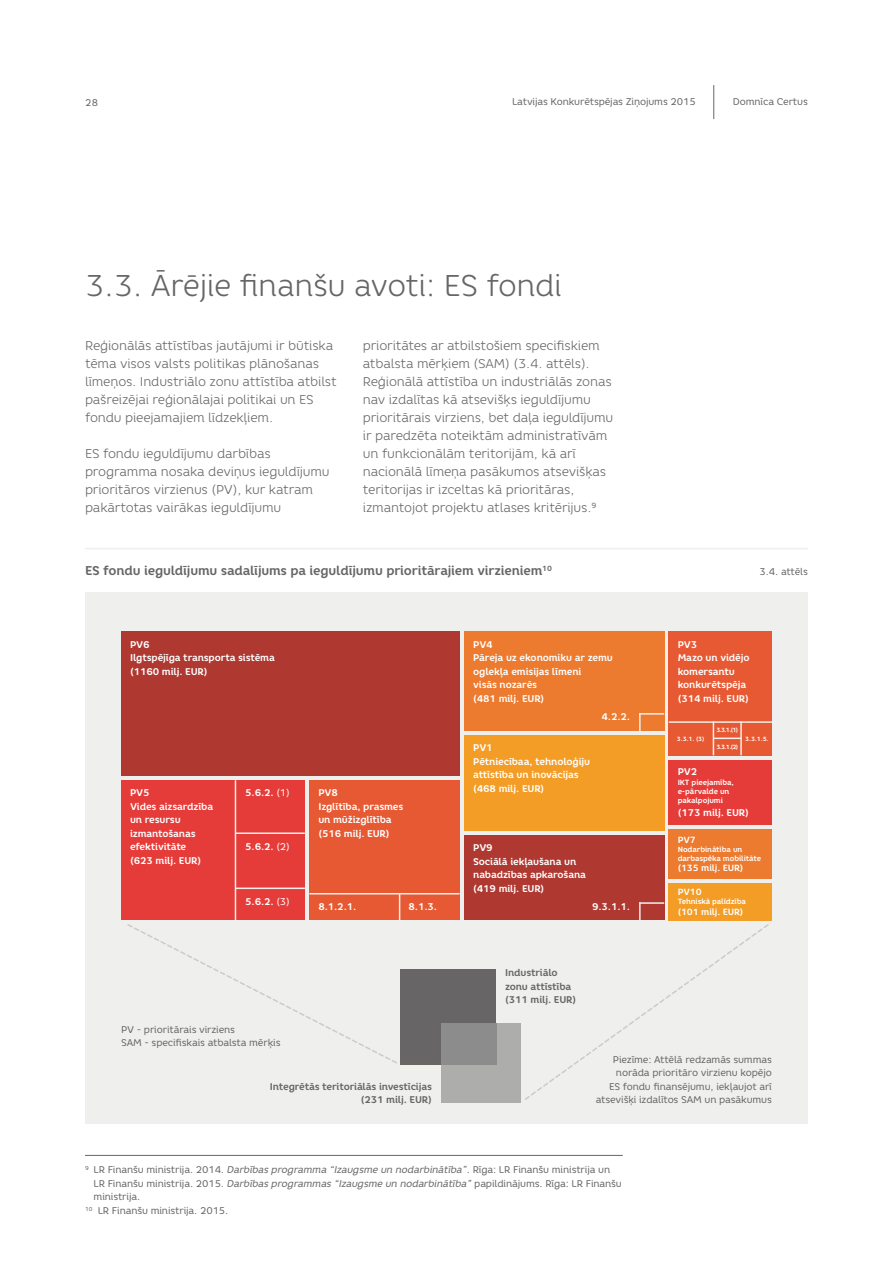
<style>
.page{position:relative;width:893px;height:1263px;background:#fff}
.page>*{position:absolute;margin:0;border:0;box-sizing:border-box;transform-origin:0 0}
.t1{font:300 30px "Core Rhino 35";letter-spacing:-.015em;color:#676566}
.t2{font:300 12.75px/18px "Core Rhino 35";letter-spacing:-.015em;color:#676566}
.t3{font:700 12.75px "Core Rhino 65";letter-spacing:-.015em;color:#676566}
.t4{font:700 9.75px/13.5px "Core Rhino 65";letter-spacing:-.015em;color:#fff}
.t5{font:9.75px/13.5px "Core Rhino 45";letter-spacing:-.015em;color:#676566}
.t6{font:700 9.75px/13.5px "Core Rhino 65";letter-spacing:-.015em;color:#676566}
.t7{font:700 9px "Core Rhino 65";letter-spacing:-.015em;color:#fff}
.t8{font:700 7.5px/9px "Core Rhino 65";letter-spacing:-.015em;color:#fff}
.t9{font:700 6px "Core Rhino 65";color:#fff}
.s1{font-family:"Core Rhino 45";font-weight:400}
.s2{font-style:italic}
</style>
<div class="page">
<hr style="left:713px;top:85px;width:1px;height:34px;background:#676566">
<hr style="left:85px;top:1155px;width:538px;height:1px;background:#676566">
<hr style="left:85px;top:548px;width:723px;height:1px;background:#efefed">
<div style="left:85px;top:593px;width:723px;height:531px;background:#efefed"></div>
<div style="left:121px;top:631px;width:339px;height:145px;background:#af3831"></div>
<div style="left:121px;top:780px;width:184px;height:140px;background:#e53c39"></div>
<div style="left:309px;top:780px;width:151px;height:140px;background:#e75933"></div>
<div style="left:464px;top:631px;width:200px;height:100px;background:#ec7a2f"></div>
<div style="left:464px;top:735px;width:200px;height:96px;background:#f39d26"></div>
<div style="left:464px;top:835px;width:200px;height:85px;background:#af3831"></div>
<div style="left:669px;top:631px;width:103px;height:124px;background:#e75933"></div>
<div style="left:669px;top:760px;width:103px;height:65px;background:#e53c39"></div>
<div style="left:669px;top:829px;width:103px;height:50px;background:#ec7a2f"></div>
<div style="left:669px;top:883px;width:103px;height:37px;background:#f39d26"></div>
<svg style="left:639px;top:714px;width:2px;height:16px"></svg>
<hr style="left:235px;top:781px;width:1px;height:138px;background:#efefed">
<hr style="left:713px;top:722px;width:1px;height:32px;background:#efefed">
<hr style="left:740px;top:722px;width:2px;height:32px;background:#efefed">
<hr style="left:640px;top:713px;width:23px;height:2px;background:#efefed">
<hr style="left:640px;top:902px;width:23px;height:2px;background:#efefed">
<hr style="left:310px;top:893px;width:149px;height:1px;background:#efefed">
<hr style="left:236px;top:887px;width:68px;height:2px;background:#efefed">
<hr style="left:236px;top:832px;width:68px;height:2px;background:#efefed">
<hr style="left:669px;top:721px;width:102px;height:2px;background:#efefed">
<hr style="left:714px;top:737px;width:26px;height:2px;background:#efefed">
<div style="left:401px;top:969px;width:95px;height:96px;background:#676566"></div>
<div style="left:441px;top:1023px;width:80px;height:80px;background:#adadab"></div>
<div style="left:441px;top:1023px;width:55px;height:42px;background:#8d8c8d"></div>
<svg style="left:525px;top:903px;width:245px;height:197px"></svg>
<svg style="left:127px;top:894px;width:273px;height:169px"></svg>
<p class="t5" style="left:85px;top:95px;width:15px">28</p>
<p class="t5" style="left:512px;top:95px;width:185px">Latvijas Konkurētspējas Ziņojums 2015</p>
<p class="t5" style="left:733px;top:95px;width:77px">Domnīca Certus</p>
<h1 class="t1" style="left:85px;top:266px;width:478px">3.3. Ārējie finanšu avoti: ES fondi</h1>
<p class="t2" style="left:85px;top:336px;width:253px">Reģionālās attīstības jautājumi ir būtiska tēma visos valsts politikas plānošanas līmeņos. I ndustriālo zonu attīstība atbilst pašreizējai reģionālajai politikai un ES fondu pieejamajiem līdzekļiem.</p>
<p class="t2" style="left:85px;top:444px;width:246px">ES fondu ieguldījumu darbības programma nosaka deviņus ieguldījumu prioritāros virzienus (PV), kur katram pakārtotas vairākas ieguldījumu</p>
<p class="t2" style="left:363px;top:336px;width:239px">prioritātes ar atbilstošiem specifiskiem atbalsta mērķiem (SAM</p>
<p class="t2" style="left:363px;top:354px;width:252px;text-indent:142px">) (3.4. attēls).<br>Reģionālā attīstība un industriālās zonas nav izdalītas kā atsevišķs ieguldījumu prioritārais virziens, bet daļa ieguldījumu ir paredzēta noteiktām administratīvām un funkcionālām teritorijām, kā arī nacionālā līmeņa pasākumos atsevišķas teritorijas ir izceltas kā prioritāras, izmantojot projektu atlases kritērijus.<sup>9</sup></p>
<p class="t3" style="left:85px;top:562px;width:468px">ES fondu ieguldījumu sadalījums pa ieguldījumu prioritārajiem virzieniem<sup>10</sup></p>
<p class="t5" style="left:759px;top:564px;width:50px">3.4. attēls</p>
<p class="t4" style="left:130px;top:637px;width:146px">PV6<br>Ilgtspējīga transporta sistēma (1160 milj. EUR)</p>
<p class="t4" style="left:473px;top:637px;width:141px">PV4<br>Pāreja uz ekonomiku ar zemu oglekļa emisijas līmeni<br>visās nozarēs<br>(481 milj. EUR)</p>
<p class="t4" style="left:678px;top:637px;width:73px">PV3<br>Mazo un vidējo komersantu konkurētspēja (314 milj. EUR)</p>
<p class="t4" style="left:245px;top:786px;width:46px">5.6.2. <span class="s1">(1)</span></p>
<p class="t4" style="left:130px;top:786px;width:85px">PV5<br>Vides aizsardzība un resursu izmantošanas efektivitāte<br>(623 milj. EUR)</p>
<p class="t4" style="left:318px;top:786px;width:86px">PV8<br>Izglītība, prasmes un mūžizglītība (516 milj. EUR)</p>
<p class="t4" style="left:245px;top:840px;width:46px">5.6.2. <span class="s1">(2)</span></p>
<p class="t4" style="left:473px;top:741px;width:119px">PV1<br>Pētniecībaa, tehnoloģiju attīstība un inovācijas (468 milj. EUR)</p>
<p class="t4" style="left:602px;top:710px;width:30px">4.2.2.</p>
<p class="t4" style="left:473px;top:841px;width:114px">PV9<br>Sociālā iekļaušana un nabadzības apkarošana (419 milj. EUR)</p>
<p class="t4" style="left:245px;top:895px;width:46px">5.6.2. <span class="s1">(3)</span></p>
<p class="t5" style="left:121px;top:1022px;width:161px">PV - prioritārais virziens<br>SAM - specifiskais atbalsta mērķis</p>
<p class="t4" style="left:318px;top:900px;width:39px">8.1.2.1.</p>
<p class="t4" style="left:409px;top:900px;width:30px">8.1.3.</p>
<p class="t4" style="left:592px;top:900px;width:39px">9.3.1.1.</p>
<p class="t6" style="left:505px;top:966px;width:73px">Industriālo zonu attīstība (311 milj. EUR)</p>
<p class="t9" style="left:677px;top:735px;width:29px">3.3.1. (3)</p>
<p class="t9" style="left:716px;top:726px;width:23px">3.3.1.(1)</p>
<p class="t9" style="left:716px;top:743px;width:23px">3.3.1.(2)</p>
<p class="t9" style="left:745px;top:735px;width:25px">3.3.1.5.</p>
<p class="t4" style="left:678px;top:765px;width:21px">PV2</p>
<p class="t8" style="left:678px;top:778px;width:58px">IKT pieejamība, e-pārvalde un pakalpojumi</p>
<p class="t4" style="left:678px;top:806px;width:73px">(173 milj. EUR)</p>
<p class="t7" style="left:678px;top:834px;width:20px">PV7</p>
<p class="t8" style="left:678px;top:844px;width:85px">N odarbinātība un darbaspēka mobilitāte</p>
<p class="t7" style="left:678px;top:862px;width:67px">(135 milj. EUR)</p>
<p class="t7" style="left:678px;top:886px;width:25px">PV10</p>
<p class="t8" style="left:678px;top:897px;width:70px">Tehniskā palīdzība</p>
<p class="t7" style="left:678px;top:906px;width:67px">(101 milj. EUR)</p>
<p class="t6" style="left:270px;top:1079px;width:163px;text-align:right">Integrētās teritoriālās investīcijas (231 milj. EUR)</p>
<p class="t5" style="left:596px;top:1052px;width:178px;text-align:right">Piezīme: Attēlā redzamās summas norāda prioritāro virzienu kopējo<br>ES fondu finansējumu, iekļaujot arī atsevišķi izdalītos SAM un pasākumus</p>
<p class="t5" style="left:85px;top:1163px;width:527px"><sup>9</sup> LR Finanšu ministrija. 2014. <span class="s2">Darbības programma “Izaugsme un nodarbinātība”</span>. Rīga: LR Finanšu ministrija un</p>
<p class="t5" style="left:94px;top:1176px;width:530px">LR Finanšu ministrija. 2015. <span class="s2">Darbības programmas “Izaugsme un nodarbinātība”</span> papildinājums. Rīga: LR Finanšu</p>
<p class="t5" style="left:94px;top:1190px;width:48px">ministrija.</p>
<p class="t5" style="left:85px;top:1203px;width:145px"><sup>10</sup> LR Finanšu ministrija. 2015.</p>
</div>
